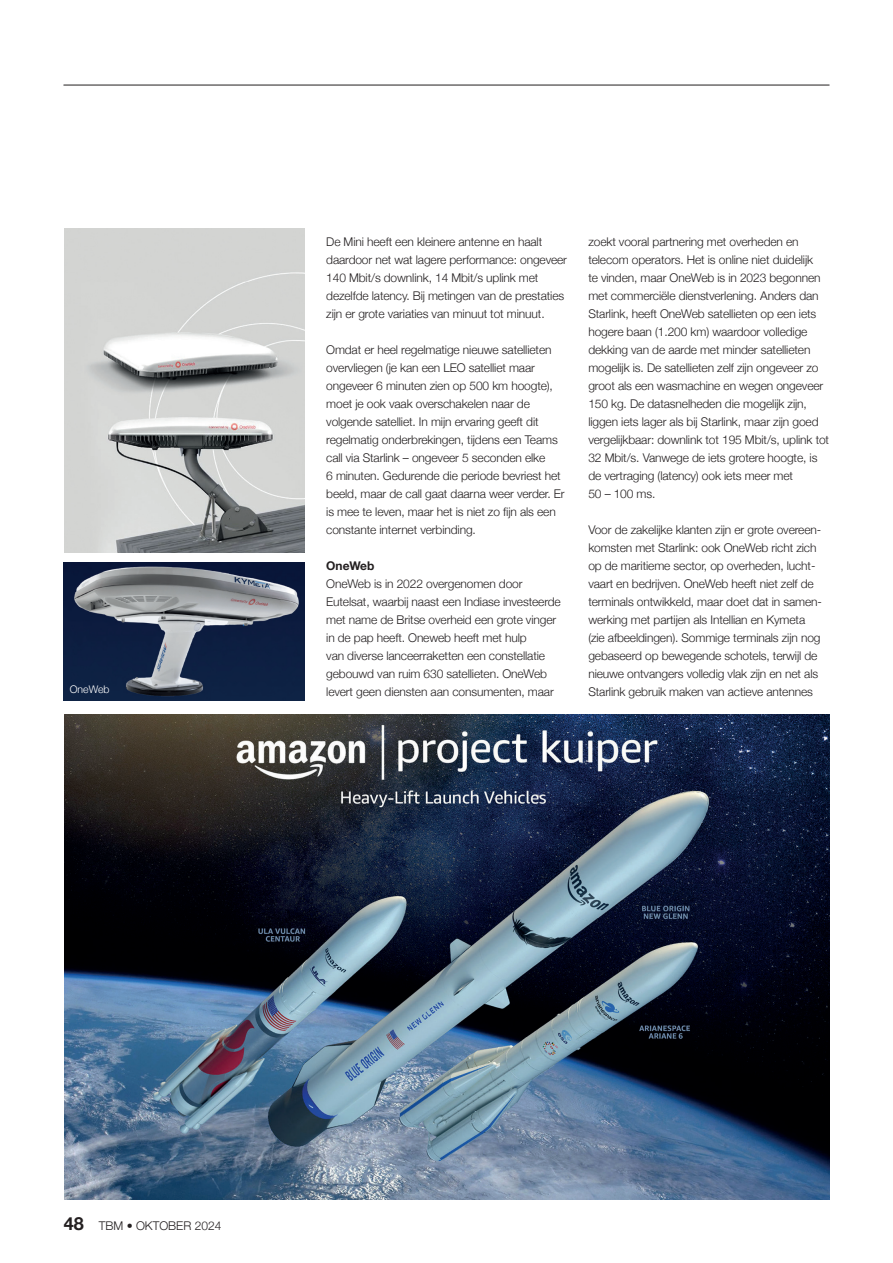
<style>
.page{position:relative;width:893px;height:1263px;background:#fff}
.page>*{position:absolute;margin:0;border:0;box-sizing:border-box;transform-origin:0 0}
.t1{font:300 12px/18px "Helvetica Neue";letter-spacing:-.01em;color:#231f20}
.t2{font:700 12px "Helvetica Neue";color:#231f20}
.t3{font:300 10.5px "Helvetica Neue";color:#fff}
.s1{font-weight:700;font-size:18px}
</style>
<div class="page">
<hr style="left:64px;top:85px;width:765px;height:1px;background:#231f20">
<img style="left:65px;top:228px;width:240px;height:325px">
<img style="left:64px;top:563px;width:240px;height:137px">
<img style="left:64px;top:714px;width:765px;height:485px">
<p class="t1" style="left:326px;top:232px;width:242px">De Mini heeft een kleinere antenne en haalt daardoor net wat lagere performance: ongeveer 140 Mbit/s downlink, 14 Mbit/s uplink met dezelfde latency. Bij metingen van de prestaties zijn er grote variaties van minuut tot minuut.</p>
<p class="t1" style="left:326px;top:340px;width:240px">Omdat er heel regelmatige nieuwe satellieten overvliegen (je kan een LEO satelliet maar ongeveer 6 minuten zien op 500 km hoogte), moet je ook vaak overschakelen naar de volgende satelliet. In mijn ervaring geeft dit regelmatig onderbrekingen, tijdens een Teams call via Starlink – ongeveer 5 seconden elke<br>6 minuten. Gedurende die periode bevriest het beeld, maar de call gaat daarna weer verder. Er is mee te leven, maar het is niet zo fijn als een constante internet verbinding.</p>
<p class="t2" style="left:326px;top:556px;width:50px">OneWeb</p>
<p class="t1" style="left:326px;top:574px;width:236px">OneWeb is in 2022 overgenomen door Eutelsat, waarbij naast een Indiase investeerde met name de Britse overheid een grote vinger in de pap heeft. Oneweb heeft met hulp<br>van diverse lanceerraketten een constellatie gebouwd van ruim 630 satellieten. OneWeb levert geen diensten aan consumenten, maar</p>
<p class="t1" style="left:588px;top:232px;width:242px">zoekt vooral partnering met overheden en telecom operators. Het is online niet duidelijk<br>te vinden, maar OneWeb is in 2023 begonnen met commerciële dienstverlening. Anders dan Starlink, heeft OneWeb satellieten op een iets hogere baan (1.200 km) waardoor volledige dekking van de aarde met minder satellieten mogelijk is. De satellieten zelf zijn ongeveer zo groot als een wasmachine en wegen ongeveer 150 kg. De datasnelheden die mogelijk zijn, liggen iets lager als bij Starlink, maar zijn goed vergelijkbaar: downlink tot 195 Mbit/s, uplink tot 32 Mbit/s. Vanwege de iets grotere hoogte, is de vertraging (latency) ook iets meer met<br>50 – 100 ms.</p>
<p class="t1" style="left:588px;top:520px;width:235px">Voor de zakelijke klanten zijn er grote overeen&shy;komsten met Starlink: ook OneWeb richt zich op de maritieme sector, op overheden, lucht&shy;vaart en bedrijven. OneWeb heeft niet zelf de terminals ontwikkeld, maar doet dat in samen&shy;werking met partijen als Intellian en Kymeta (zie afbeeldingen). Sommige terminals zijn nog gebaseerd op bewegende schotels, terwijl de nieuwe ontvangers volledig vlak zijn en net als</p>
<p class="t3" style="left:70px;top:681px;width:41px">OneWeb</p>
<p class="t1" style="left:588px;top:682px;width:226px">Starlink gebruik maken van actieve antennes</p>
<p class="t1" style="left:64px;top:1216px;width:159px"><span class="s1">48</span> TBM • OKTOBER 2024</p>
</div>
